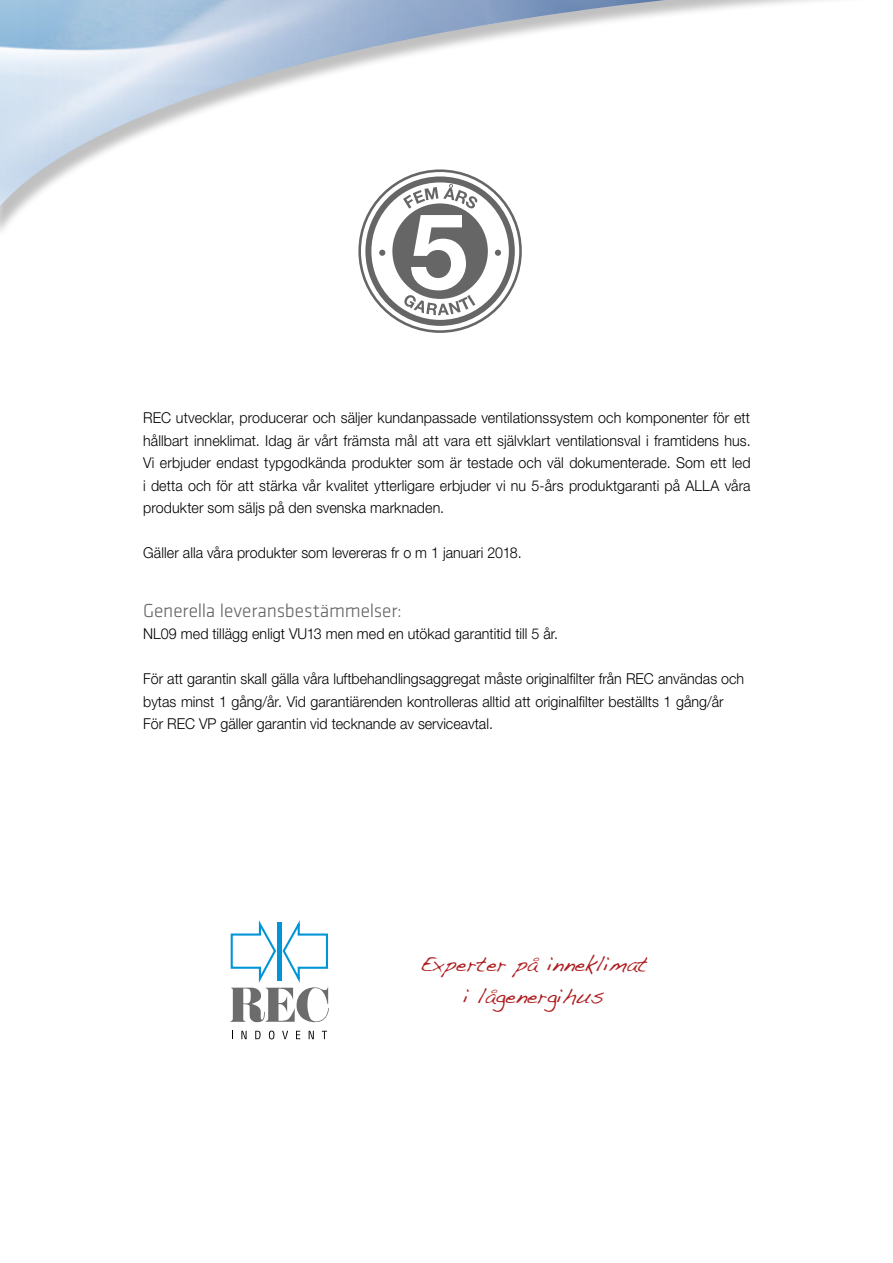
<style>
.page{position:relative;width:893px;height:1263px;background:#fff}
.page>*{position:absolute;margin:0;border:0;box-sizing:border-box;transform-origin:0 0}
.t1{font:21.45px/32.1px "Handwriting Dakota";color:#af1d1f;text-align:center}
.t2{font:300 19.5px "Klavika";letter-spacing:-.015em;color:#636363}
.t3{font:300 15px/22.5px "Helvetica Neue LT Std";color:#000;text-align:justify;scale:.95 1}
</style>
<div class="page">
<svg style="left:0;top:0;width:825px;height:223px"></svg>
<svg style="left:358px;top:169px;width:164px;height:164px"></svg>
<div style="left:361px;top:172px;width:158px;height:158px;background:#fff;border-radius:50%"></div>
<svg style="left:365px;top:176px;width:150px;height:150px"></svg>
<svg style="left:371px;top:182px;width:138px;height:138px"></svg>
<svg style="left:241px;top:1031px;width:6px;height:8px"></svg>
<svg style="left:255px;top:1031px;width:6px;height:8px"></svg>
<svg style="left:269px;top:1030px;width:5px;height:9px"></svg>
<svg style="left:282px;top:1031px;width:6px;height:8px"></svg>
<svg style="left:296px;top:1031px;width:4px;height:8px"></svg>
<svg style="left:309px;top:1031px;width:5px;height:8px"></svg>
<svg style="left:322px;top:1031px;width:5px;height:8px"></svg>
<svg style="left:230px;top:920px;width:99px;height:103px"></svg>
<p class="t3" style="left:143px;top:406px;width:641px">REC utvecklar, producerar och säljer kundanpassade ventilationssystem och komponenter för ett hållbart inneklimat. Idag är vårt främsta mål att vara ett självklart ventilationsval i framtidens hus.<br>Vi erbjuder endast typgodkända produkter som är testade och väl dokumenterade. Som ett led i detta och för att stärka vår kvalitet ytterligare erbjuder vi nu 5-års produktgaranti på ALLA våra produkter som säljs på den svenska marknaden.</p>
<p class="t3" style="left:143px;top:541px;width:400px">Gäller alla våra produkter som levereras fr o m 1 januari 2018.</p>
<h2 class="t2" style="left:143px;top:599px;width:260px">Generella leveransbestämmelser:</h2>
<p class="t3" style="left:143px;top:622px;width:438px">NL09 med tillägg enligt VU13 men med en utökad garantitid till 5 år.</p>
<p class="t3" style="left:143px;top:667px;width:634px;text-align:left">För att garantin skall gälla våra luftbehandlingsaggregat måste originalfilter från REC användas och bytas minst 1 gång/år. Vid garantiärenden kontrolleras alltid att originalfilter beställts 1 gång/år<br>För REC VP gäller garantin vid tecknande av serviceavtal.</p>
<h1 class="t1" style="left:420px;top:947px;width:229px">Experter på inneklimat i lågenergihus</h1>
</div>
